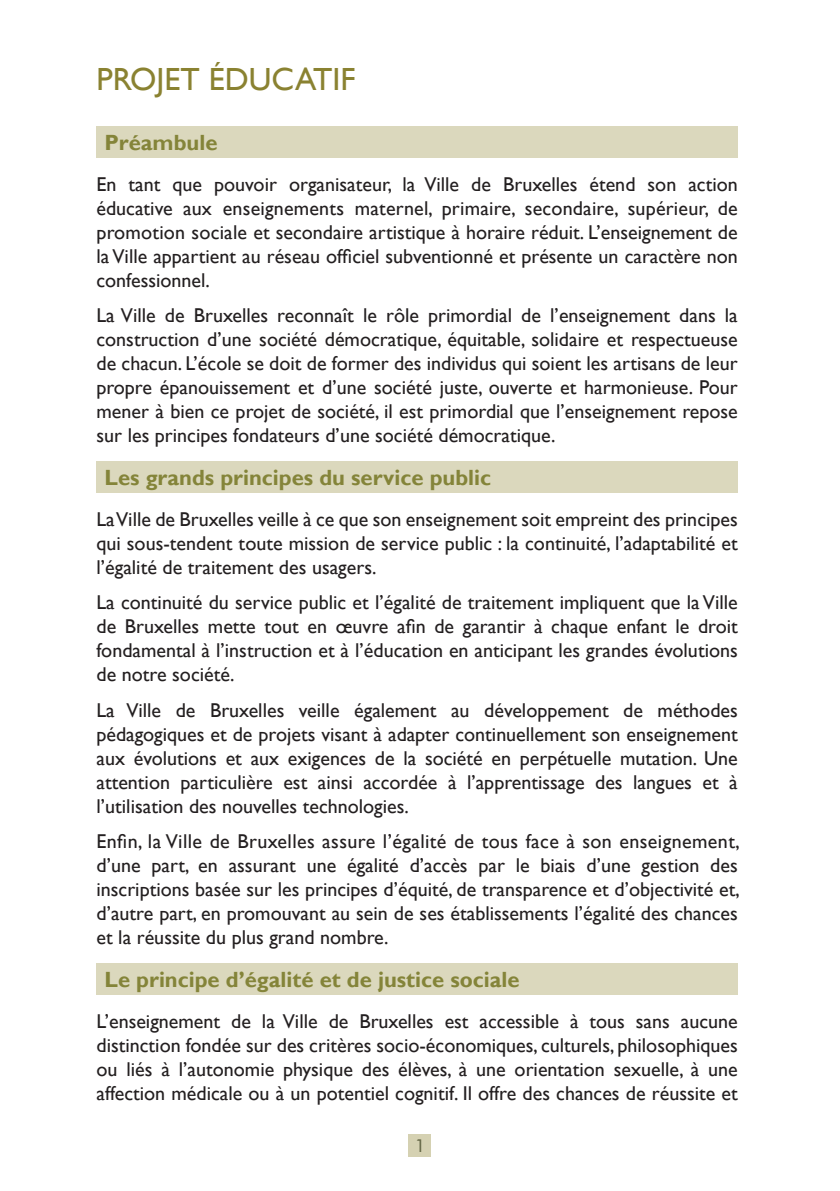
<style>
.page{position:relative;width:840px;height:1191px;background:#fff}
.page>*{position:absolute;margin:0;border:0;box-sizing:border-box;transform-origin:0 0}
.t1{font:32px "Gill Sans";color:#8a8231}
.t2{font:700 22px "Gill Sans";color:#848439}
.t3{font:20px/24px "Gill Sans";color:#231f20;text-align:justify}
</style>
<div class="page">
<div style="left:408px;top:1134px;width:23px;height:23px;background:#d5d1b2"></div>
<div style="left:96px;top:126px;width:641px;height:32px;background:#dbd8bd"></div>
<div style="left:96px;top:461px;width:641px;height:32px;background:#dbd8bd"></div>
<div style="left:96px;top:963px;width:641px;height:31px;background:#dbd8bd"></div>
<h1 class="t1" style="left:96px;top:61px;width:260px">Projet éducatif</h1>
<p class="t2" style="left:104px;top:129px;width:114px">Préambule</p>
<p class="t3" style="left:96px;top:172px;width:642px">En tant que pouvoir organisateur, la Ville de Bruxelles étend son action éducative aux enseignements maternel, primaire, secondaire, supérieur, de promotion sociale et secondaire artistique à horaire réduit. L’enseignement de la Ville appartient au réseau officiel subventionné et présente un caractère non confessionnel.</p>
<p class="t3" style="left:96px;top:304px;width:642px">La Ville de Bruxelles reconnaît le rôle primordial de l’enseignement dans la construction d’une société démocratique, équitable, solidaire et respectueuse de chacun. L’école se doit de former des individus qui soient les artisans de leur propre épanouissement et d’une société juste, ouverte et harmonieuse. Pour mener à bien ce projet de société, il est primordial que l’enseignement repose sur les principes fondateurs d’une société démocratique.</p>
<p class="t2" style="left:104px;top:464px;width:388px">Les grands principes du service public</p>
<p class="t3" style="left:96px;top:507px;width:642px">La Ville de Bruxelles veille à ce que son enseignement soit empreint des principes qui sous-tendent toute mission de service public : la continuité, l’adaptabilité et l’égalité de traitement des usagers.</p>
<p class="t3" style="left:96px;top:591px;width:642px">La continuité du service public et l’égalité de traitement impliquent que la Ville de Bruxelles mette tout en œuvre afin de garantir à chaque enfant le droit fondamental à l’instruction et à l’éducation en anticipant les grandes évolutions de notre société.</p>
<p class="t3" style="left:96px;top:698px;width:642px">La Ville de Bruxelles veille également au développement de méthodes pédagogiques et de projets visant à adapter continuellement son enseignement aux évolutions et aux exigences de la société en perpétuelle mutation. Une attention particulière est ainsi accordée à l’apprentissage des langues et à l’utilisation des nouvelles technologies.</p>
<p class="t3" style="left:96px;top:829px;width:644px">Enfin, la Ville de Bruxelles assure l’égalité de tous face à son enseignement, d’une part, en assurant une égalité d’accès par le biais d’une gestion des inscriptions basée sur les principes d’équité, de transparence et d’objectivité et, d’autre part, en promouvant au sein de ses établissements l’égalité des chances et la réussite du plus grand nombre.</p>
<p class="t2" style="left:104px;top:965px;width:416px">Le principe d’égalité et de justice sociale</p>
<p class="t3" style="left:96px;top:1009px;width:642px">L’enseignement de la Ville de Bruxelles est accessible à tous sans aucune distinction fondée sur des critères socio-économiques, culturels, philosophiques ou liés à l’autonomie physique des élèves, à une orientation sexuelle, à une affection médicale ou à un potentiel cognitif. Il offre des chances de réussite et</p>
</div>
